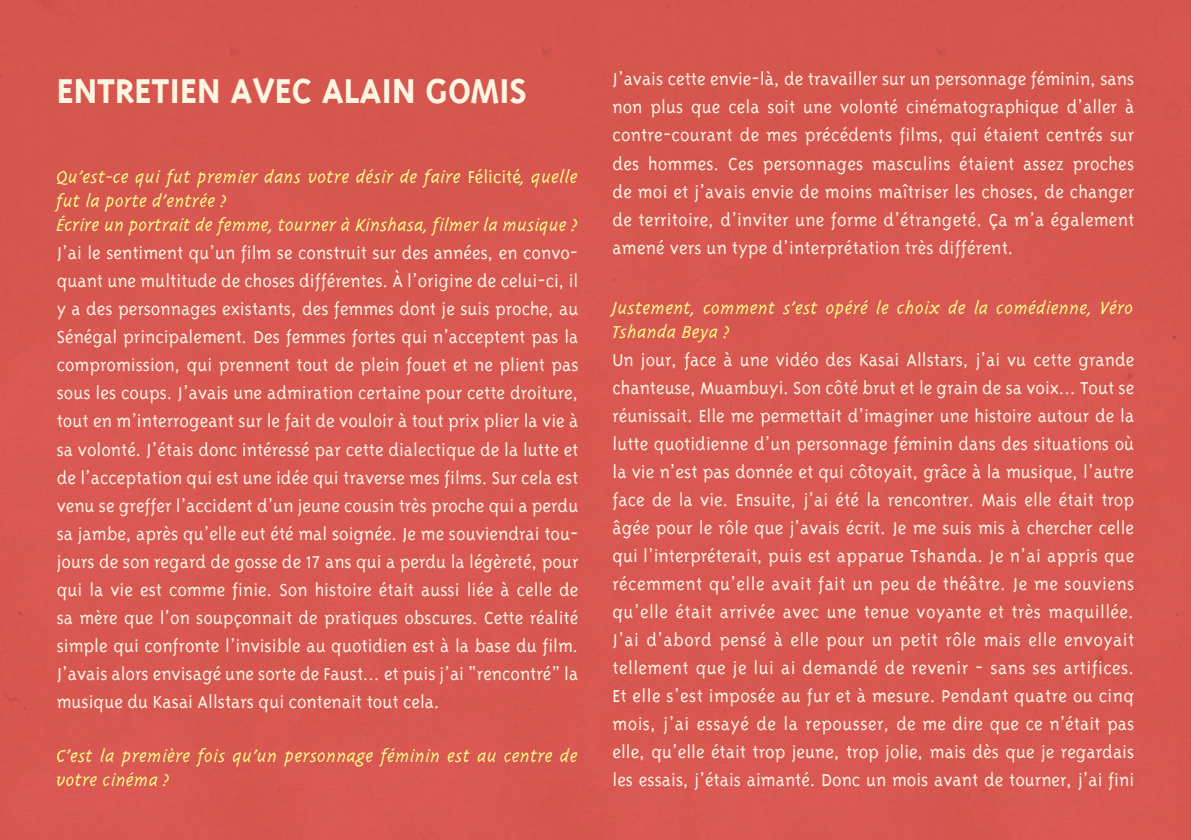
<style>
.page{position:relative;width:1191px;height:840px;background:#fff}
.page>*{position:absolute;margin:0;border:0;box-sizing:border-box;transform-origin:0 0}
.t1{font:40px "Triplex Bold Lining";color:#fff6e2}
.t2{font:20px/28px "Triplex Light Lining";color:#fff6e2;text-align:justify}
.t3{font:20px/24px "Triplex Italic Light Lining";color:#ffff87}
.s1{font-family:"Triplex Light Lining"}
</style>
<div class="page">
<div style="left:0;top:0;width:1191px;height:839px;background:#d85751"></div>
<h1 class="t1" style="left:57px;top:68px;width:472px">ENTRETIEN AVEC ALAIN GOMIS</h1>
<p class="t3" style="left:57px;top:165px;width:523px">Qu’est-ce qui fut premier dans votre désir de faire <span class="s1">Félicité</span>, quelle fut la porte d’entrée ?<br>Écrire un portrait de femme, tourner à Kinshasa, filmer la musique ?</p>
<p class="t2" style="left:57px;top:239px;width:523px">J’ai le sentiment qu’un film se construit sur des années, en convo&shy;quant une multitude de choses différentes. À l’origine de celui-ci, il y a des personnages existants, des femmes dont je suis proche, au Sénégal principalement. Des femmes fortes qui n’acceptent pas la compromission, qui prennent tout de plein fouet et ne plient pas sous les coups. J’avais une admiration certaine pour cette droiture, tout en m’interrogeant sur le fait de vouloir à tout prix plier la vie à sa volonté. J’étais donc intéressé par cette dialectique de la lutte et de l’acceptation qui est une idée qui traverse mes films. Sur cela est venu se greffer l’accident d’un jeune cousin très proche qui a perdu sa jambe, après qu’elle eut été mal soignée. Je me souviendrai tou&shy;jours de son regard de gosse de 17 ans qui a perdu la légèreté, pour qui la vie est comme finie. Son histoire était aussi liée à celle de sa mère que l’on soupçonnait de pratiques obscures. Cette réalité simple qui confronte l’invisible au quotidien est à la base du film.<br>J’avais alors envisagé une sorte de Faust… et puis j’ai “rencontré” la musique du Kasai Allstars qui contenait tout cela.</p>
<p class="t3" style="left:57px;top:743px;width:523px">C’est la première fois qu’un personnage féminin est au centre de votre cinéma ?</p>
<p class="t2" style="left:612px;top:65px;width:523px">J’avais cette envie-là, de travailler sur un personnage féminin, sans non plus que cela soit une volonté cinématographique d’aller à contre-courant de mes précédents films, qui étaient centrés sur des hommes. Ces personnages masculins étaient assez proches de moi et j’avais envie de moins maîtriser les choses, de changer de territoire, d’inviter une forme d’étrangeté. Ça m’a également amené vers un type d’interprétation très différent.</p>
<p class="t3" style="left:612px;top:296px;width:523px">Justement, comment s’est opéré le choix de la comédienne, Véro<br>Tshanda Beya ?</p>
<p class="t2" style="left:612px;top:345px;width:523px">Un jour, face à une vidéo des Kasai Allstars, j’ai vu cette grande chanteuse, Muambuyi. Son côté brut et le grain de sa voix… Tout se réunissait. Elle me permettait d’imaginer une histoire autour de la lutte quotidienne d’un personnage féminin dans des situations où la vie n’est pas donnée et qui côtoyait, grâce à la musique, l’autre face de la vie. Ensuite, j’ai été la rencontrer. Mais elle était trop âgée pour le rôle que j’avais écrit. Je me suis mis à chercher celle qui l’interpréterait, puis est apparue Tshanda. Je n’ai appris que récemment qu’elle avait fait un peu de théâtre. Je me souviens qu’elle était arrivée avec une tenue voyante et très maquillée.<br>J’ai d’abord pensé à elle pour un petit rôle mais elle envoyait tellement que je lui ai demandé de revenir - sans ses artifices.<br>Et elle s’est imposée au fur et à mesure. Pendant quatre ou cinq mois, j’ai essayé de la repousser, de me dire que ce n’était pas elle, qu’elle était trop jeune, trop jolie, mais dès que je regardais les essais, j’étais aimanté. Donc un mois avant de tourner, j’ai fini</p>
</div>
